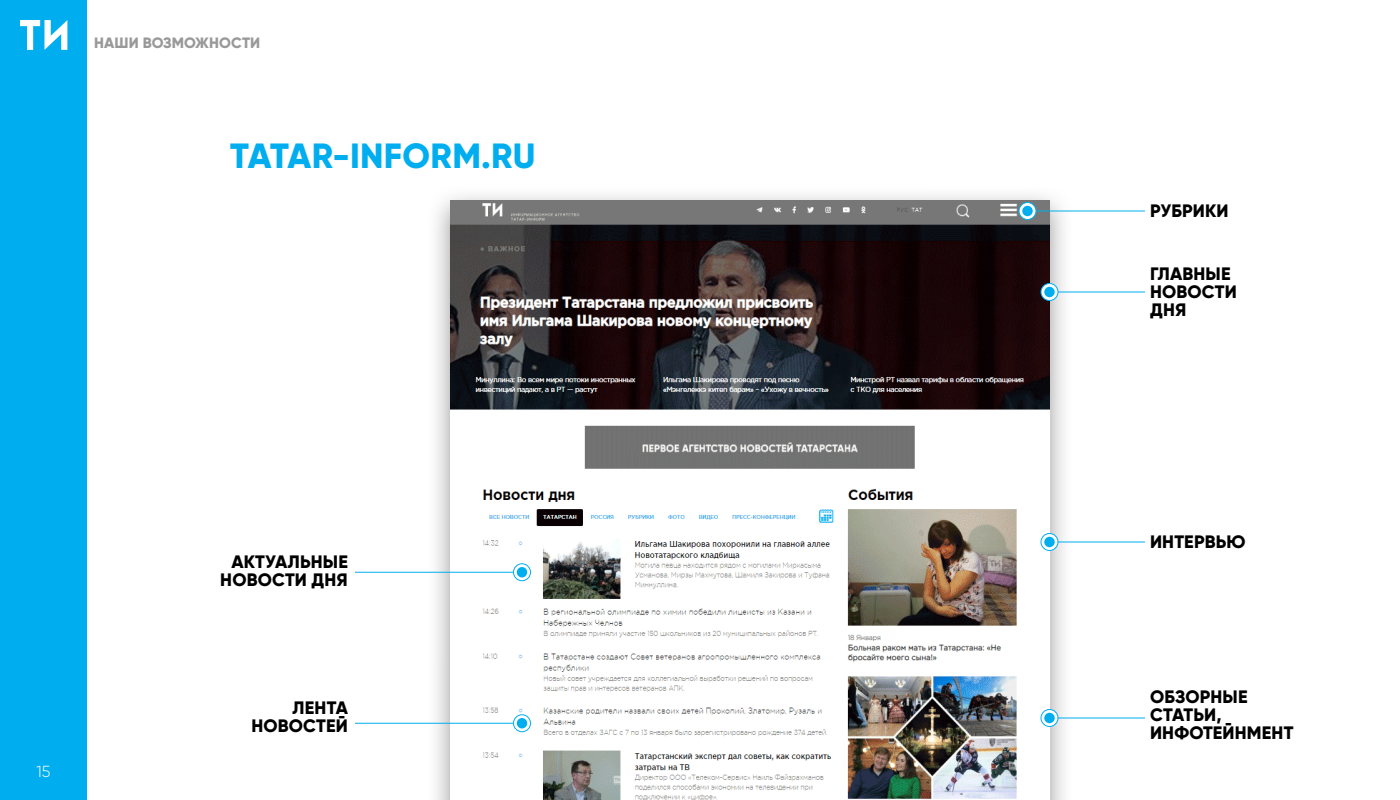
<style>
.page{position:relative;width:1400px;height:800px;background:#fff}
.page>*{position:absolute;margin:0;border:0;box-sizing:border-box;transform-origin:0 0}
.t1{font:800 35px "Gilroy";letter-spacing:.01em;color:#00aeef}
.t2{font:800 18px/18px "Gilroy";letter-spacing:.01em;color:#000}
.t3{font:300 16px "Gilroy";color:#fff}
.t4{font:800 15px "Gilroy";letter-spacing:.01em;color:#999}
</style>
<div class="page">
<img style="left:427px;top:195px;width:646px;height:605px">
<img style="left:450px;top:200px;width:599px;height:600px">
<hr style="left:355px;top:572px;width:167px;height:1px;background:#00aeef">
<svg style="left:514px;top:564px;width:16px;height:17px"></svg>
<div style="left:513px;top:563px;width:18px;height:18px;border:1px solid #00aeef;border-radius:50%"></div>
<div style="left:517px;top:567px;width:10px;height:10px;background:#00aeef;border-radius:50%"></div>
<hr style="left:1050px;top:292px;width:95px;height:1px;background:#00aeef">
<svg style="left:1041px;top:284px;width:17px;height:16px"></svg>
<div style="left:1040px;top:283px;width:18px;height:18px;border:1px solid #00aeef;border-radius:50%"></div>
<div style="left:1044px;top:287px;width:11px;height:10px;background:#00aeef;border-radius:50%"></div>
<hr style="left:1028px;top:210px;width:117px;height:2px;background:#00aeef">
<svg style="left:1019px;top:202px;width:17px;height:18px"></svg>
<div style="left:1018px;top:202px;width:18px;height:18px;border:1px solid #00aeef;border-radius:50%"></div>
<div style="left:1022px;top:206px;width:11px;height:10px;background:#00aeef;border-radius:50%"></div>
<hr style="left:1050px;top:542px;width:95px;height:1px;background:#00aeef">
<svg style="left:1041px;top:534px;width:17px;height:16px"></svg>
<div style="left:1040px;top:533px;width:18px;height:18px;border:1px solid #00aeef;border-radius:50%"></div>
<div style="left:1044px;top:537px;width:11px;height:10px;background:#00aeef;border-radius:50%"></div>
<hr style="left:1050px;top:718px;width:95px;height:1px;background:#00aeef">
<svg style="left:1041px;top:710px;width:17px;height:16px"></svg>
<div style="left:1040px;top:709px;width:18px;height:18px;border:1px solid #00aeef;border-radius:50%"></div>
<div style="left:1044px;top:713px;width:11px;height:10px;background:#00aeef;border-radius:50%"></div>
<hr style="left:355px;top:723px;width:167px;height:1px;background:#00aeef">
<svg style="left:514px;top:715px;width:16px;height:17px"></svg>
<div style="left:513px;top:714px;width:18px;height:18px;border:1px solid #00aeef;border-radius:50%"></div>
<div style="left:517px;top:718px;width:10px;height:10px;background:#00aeef;border-radius:50%"></div>
<div style="left:0;top:0;width:87px;height:800px;background:#00aeef"></div>
<svg style="left:20px;top:20px;width:47px;height:30px"></svg>
<p class="t4" style="left:94px;top:33px;width:168px">НАШИ ВОЗМОЖНОСТИ</p>
<h1 class="t1" style="left:230px;top:134px;width:307px">ТАТАR-INFORM.RU</h1>
<p class="t3" style="left:36px;top:761px;width:15px">15</p>
<p class="t2" style="left:220px;top:553px;width:129px;text-align:right">АКТУАЛЬНЫЕ<br>НОВОСТИ ДНЯ</p>
<p class="t2" style="left:252px;top:699px;width:98px;text-align:right">ЛЕНТА<br>НОВОСТЕЙ</p>
<p class="t2" style="left:1150px;top:202px;width:80px">РУБРИКИ</p>
<p class="t2" style="left:1150px;top:265px;width:88px">ГЛАВНЫЕ<br>НОВОСТИ<br>ДНЯ</p>
<p class="t2" style="left:1150px;top:533px;width:97px">ИНТЕРВЬЮ</p>
<p class="t2" style="left:1150px;top:688px;width:145px">ОБЗОРНЫЕ<br>СТАТЬИ,<br>ИНФОТЕЙНМЕНТ</p>
</div>
